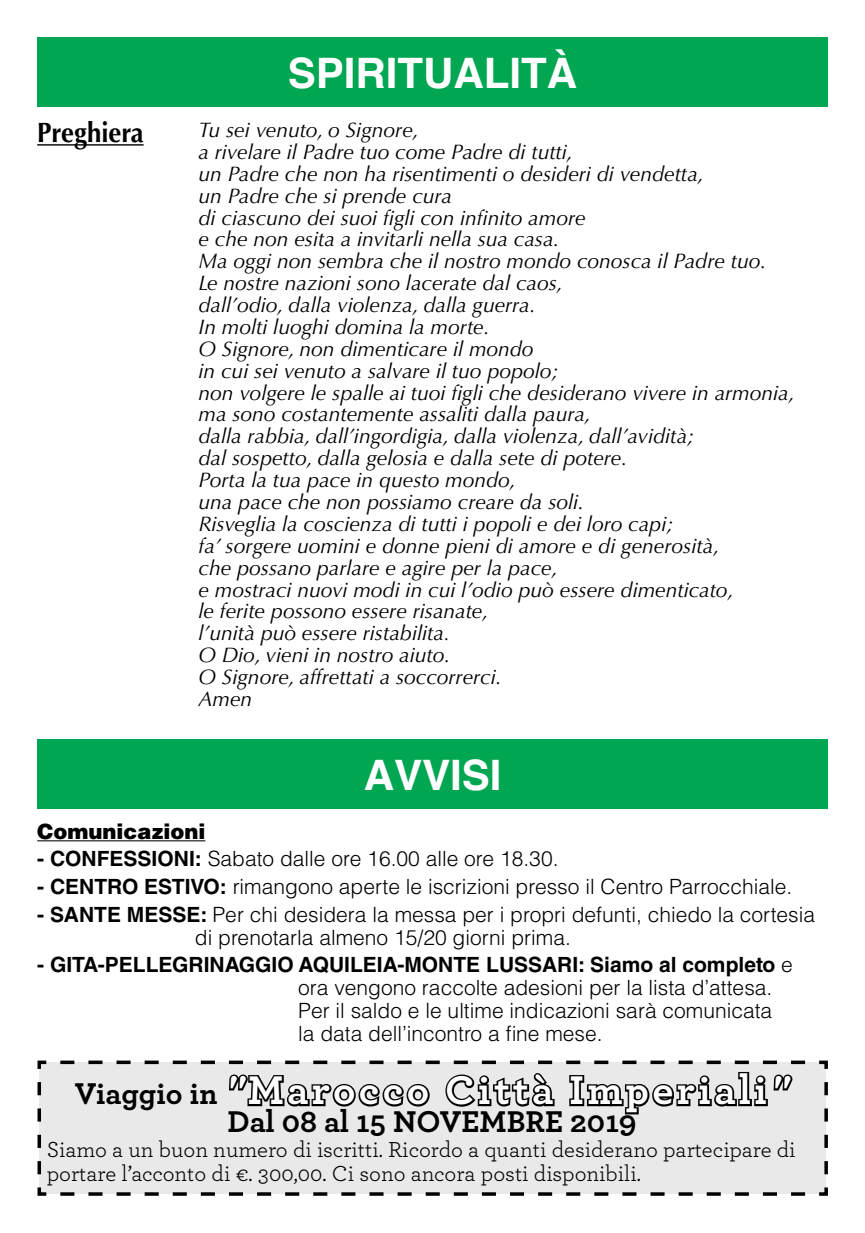
<style>
.page{position:relative;width:865px;height:1233px;background:#fff}
.page>*{position:absolute;margin:0;border:0;box-sizing:border-box;transform-origin:0 0}
.t1{font:700 42px "Archer";letter-spacing:.08em;color:#fff}
.t2{font:700 42px "Helvetica";color:#fff}
.t3{font:700 31.5px "Archer";color:#000}
.t4{font:700 28px "Optima LT Std";color:#000;scale:.92 1}
.t5{font:22.75px/24.5px "Archer";color:#000}
.t6{font:italic 21px/21.9px "Optima LT Std";color:#000}
.t7{font:300 21px/22.8px "Helvetica LT Std";color:#000}
.t8{font:900 21px "Helvetica LT Std";color:#000}
.s1{font-weight:700}
.s2{font-size:31.5px;color:#000}
.s3{font-style:italic}
</style>
<div class="page">
<div style="left:37px;top:37px;width:790px;height:70px;background:#00a651"></div>
<hr style="left:37px;top:144px;width:106px;height:2px;background:#000">
<div style="left:37px;top:1060px;width:791px;height:136px;background:#e9e9ea"></div>
<svg style="left:53px;top:1060px;width:752px;height:56px;background:#b4b4b4"></svg>
<div style="left:37px;top:739px;width:790px;height:70px;background:#00a651"></div>
<hr style="left:37px;top:840px;width:168px;height:1px;background:#000">
<h3 class="t4" style="left:37px;top:116px;width:117px">Preghiera</h3>
<h1 class="t2" style="left:288px;top:47px;width:291px">SPIRITUALITÀ</h1>
<p class="t6" style="left:198px;top:119px;width:597px">Tu sei venuto, o Signore,<br>a rivelare il Padre tuo come Padre di tutti,<br>un Padre che non ha risentimenti o desideri di vendetta,<br>un Padre che si prende cura<br>di ciascuno dei suoi figli con infinito amore<br>e che non esita a invitarli nella sua casa.<br>Ma oggi non sembra che il nostro mondo conosca il Padre tuo.<br>Le nostre nazioni sono lacerate dal caos,<br>dall’odio, dalla violenza, dalla guerra.<br>In molti luoghi domina la morte.<br>O Signore, non dimenticare il mondo<br>in cui sei venuto a salvare il tuo popolo;<br>non volgere le spalle ai tuoi figli che desiderano vivere in armonia, ma sono costantemente assaliti dalla paura,<br>dalla rabbia, dall’ingordigia, dalla violenza, dall’avidità;<br>dal sospetto, dalla gelosia e dalla sete di potere.<br>Porta la tua pace in questo mondo,<br>una pace che non possiamo creare da soli.<br>Risveglia la coscienza di tutti i popoli e dei loro capi;<br>fa’ sorgere uomini e donne pieni di amore e di generosità,<br>che possano parlare e agire per la pace,<br>e mostraci nuovi modi in cui l’odio può essere dimenticato,<br>le ferite possono essere risanate,<br>l’unità può essere ristabilita.<br>O Dio, vieni in nostro aiuto.<br>O Signore, affrettati a soccorrerci.<br>Amen</p>
<h1 class="t2" style="left:363px;top:749px;width:139px">AVVISI</h1>
<p class="t8" style="left:37px;top:817px;width:170px">Comunicazioni</p>
<p class="t7" style="left:37px;top:847px;width:522px"><span class="s1">- CONFESSIONI:</span> Sabato dalle ore 16.00 alle ore 18.30.</p>
<p class="t7" style="left:37px;top:875px;width:756px"><span class="s1">- CENTRO ESTIVO:</span> rimangono aperte le iscrizioni presso il Centro Parrocchiale.</p>
<p class="t7" style="left:195px;top:903px;width:621px;text-indent:-157px"><span class="s1">- SANTE MESSE:</span> Per chi desidera la messa per i propri defunti, chiedo la cortesia di prenotarla almeno 15/20 giorni prima.</p>
<p class="t7" style="left:298px;top:953px;width:496px;text-indent:-261px"><span class="s1">- GITA-PELLEGRINAGGIO AQUILEIA-MONTE LUSSARI: Siamo al completo</span> e ora vengono raccolte adesioni per la lista d’attesa.<br>Per il saldo e le ultime indicazioni sarà comunicata la data dell’incontro a fine mese.</p>
<h1 class="t1" style="left:75px;top:1057px;width:715px"><span class="s2">Viaggio in</span> <span class="s3">"</span>Marocco Città Imperiali<span class="s3">"</span></h1>
<h2 class="t3" style="left:227px;top:1097px;width:410px">Dal 08 al 15 NOVEMBRE 2019</h2>
<p class="t5" style="left:47px;top:1136px;width:750px">Siamo a un buon numero di iscritti. Ricordo a quanti desiderano partecipare di portare l’acconto di €. 300,00. Ci sono ancora posti disponibili.</p>
</div>
